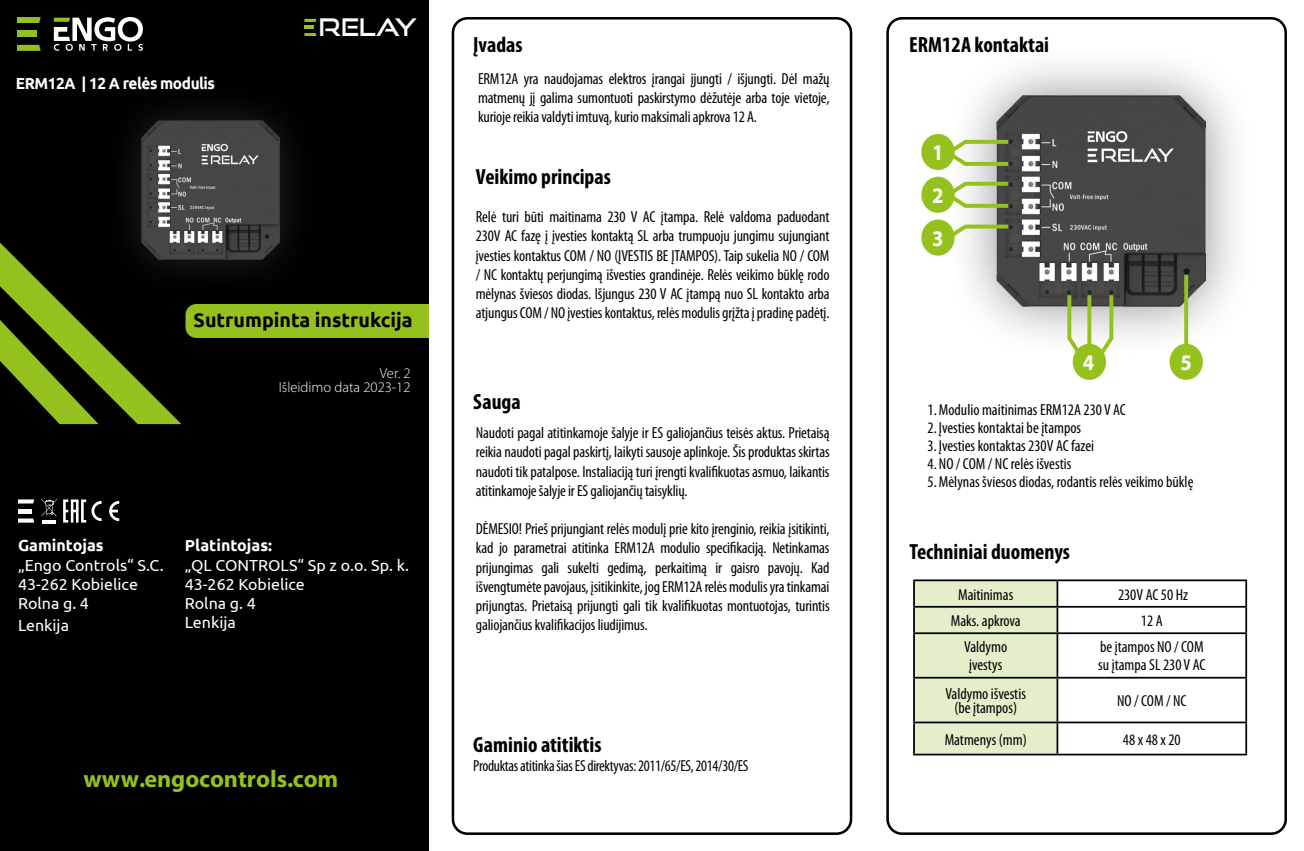
<style>
.page{position:relative;width:1304px;height:851px;background:#fff}
.page>*{position:absolute;margin:0;border:0;box-sizing:border-box;transform-origin:0 0}
.t1{font:700 24.2px "Myriad Pro";color:#95c11f}
.t2{font:24px "Good Times Rg";color:#fff}
.t3{font:700 22.2px/42.8px "Myriad Pro";color:#fff;text-align:justify;scale:.92 1}
.t4{font:700 condensed 22px "Myriad Pro";color:#000}
.t5{font:700 19.6px "Ubuntu";color:#000}
.t6{font:condensed 16px/19.2px "Myriad Pro";letter-spacing:-.01em;color:#000;text-align:justify}
.t7{font:16px/19.2px "Ubuntu";color:#fff}
.t8{font:700 16px "Ubuntu";color:#fff}
.t9{font:700 16px "Ubuntu";letter-spacing:-.02em;color:#fff;scale:.96 1}
.t10{font:300 14.6px/13.8px "Myriad Pro";color:#fff;text-align:right}
</style>
<div class="page">
<div style="left:0;top:362px;width:429px;height:488px;background:#000"></div>
<div style="left:0;top:0;width:429px;height:381px;background:#000"></div>
<div style="left:452px;top:17px;width:400px;height:817px;border:3px solid #000;border-radius:14px"></div>
<div style="left:886px;top:17px;width:401px;height:817px;border:3px solid #000;border-radius:14px"></div>
<div style="left:915px;top:581px;width:141px;height:172px;background:#e5eeca"></div>
<hr style="left:913px;top:579px;width:144px;height:2px;background:#000">
<hr style="left:913px;top:581px;width:2px;height:24px;background:#000">
<hr style="left:1057px;top:579px;width:190px;height:2px;background:#000">
<hr style="left:1056px;top:581px;width:2px;height:24px;background:#000">
<hr style="left:1245px;top:581px;width:2px;height:24px;background:#000">
<hr style="left:913px;top:605px;width:144px;height:2px;background:#000">
<hr style="left:913px;top:607px;width:2px;height:25px;background:#000">
<hr style="left:1057px;top:605px;width:190px;height:2px;background:#000">
<hr style="left:1056px;top:607px;width:2px;height:25px;background:#000">
<hr style="left:1245px;top:607px;width:2px;height:25px;background:#000">
<hr style="left:913px;top:632px;width:144px;height:2px;background:#000">
<hr style="left:913px;top:634px;width:2px;height:42px;background:#000">
<hr style="left:1057px;top:632px;width:190px;height:2px;background:#000">
<hr style="left:1056px;top:634px;width:2px;height:42px;background:#000">
<hr style="left:1245px;top:634px;width:2px;height:42px;background:#000">
<hr style="left:913px;top:676px;width:144px;height:2px;background:#000">
<hr style="left:913px;top:678px;width:2px;height:43px;background:#000">
<hr style="left:1057px;top:676px;width:190px;height:2px;background:#000">
<hr style="left:1056px;top:678px;width:2px;height:43px;background:#000">
<hr style="left:1245px;top:678px;width:2px;height:43px;background:#000">
<hr style="left:913px;top:721px;width:144px;height:2px;background:#000">
<hr style="left:913px;top:723px;width:2px;height:30px;background:#000">
<hr style="left:1057px;top:721px;width:190px;height:2px;background:#000">
<hr style="left:1056px;top:723px;width:2px;height:30px;background:#000">
<hr style="left:1245px;top:723px;width:2px;height:30px;background:#000">
<hr style="left:913px;top:753px;width:144px;height:2px;background:#000">
<hr style="left:1057px;top:753px;width:190px;height:2px;background:#000">
<img style="left:142px;top:121px;width:138px;height:121px">
<div style="left:945px;top:44px;width:312px;height:314px;background:#000;opacity:.45"></div>
<img style="left:996px;top:95px;width:210px;height:211px">
<div style="left:921px;top:134px;width:34px;height:36px;background:#95c11f;border-radius:50%"></div>
<div style="left:921px;top:177px;width:34px;height:36px;background:#95c11f;border-radius:50%"></div>
<div style="left:921px;top:219px;width:34px;height:36px;background:#95c11f;border-radius:50%"></div>
<div style="left:1073px;top:344px;width:33px;height:36px;background:#95c11f;border-radius:50%"></div>
<div style="left:1169px;top:344px;width:34px;height:36px;background:#95c11f;border-radius:50%"></div>
<svg style="left:946px;top:222px;width:66px;height:20px"></svg>
<svg style="left:1065px;top:291px;width:19px;height:68px"></svg>
<svg style="left:946px;top:138px;width:66px;height:30px"></svg>
<svg style="left:947px;top:180px;width:65px;height:30px"></svg>
<svg style="left:1096px;top:291px;width:19px;height:68px"></svg>
<svg style="left:1087px;top:295px;width:4px;height:49px"></svg>
<svg style="left:1184px;top:275px;width:4px;height:69px"></svg>
<svg style="left:0;top:242px;width:429px;height:182px"></svg>
<svg style="left:41px;top:498px;width:16px;height:18px"></svg>
<hr style="left:42px;top:520px;width:14px;height:3px;background:#fff">
<svg style="left:63px;top:499px;width:56px;height:23px"></svg>
<svg style="left:18px;top:499px;width:16px;height:4px"></svg>
<svg style="left:18px;top:518px;width:16px;height:4px"></svg>
<div style="left:18px;top:508px;width:13px;height:5px;background:#fef7f9"></div>
<svg style="left:54px;top:17px;width:89px;height:34px"></svg>
<svg style="left:17px;top:17px;width:24px;height:6px"></svg>
<svg style="left:17px;top:45px;width:24px;height:6px"></svg>
<div style="left:17px;top:30px;width:20px;height:7px;background:#95c11f"></div>
<svg style="left:304px;top:19px;width:12px;height:17px"></svg>
<p class="t9" style="left:16px;top:73px;width:209px">ERM12A | 12 A relės modulis</p>
<h2 class="t2" style="left:319px;top:13px;width:100px">RELAY</h2>
<p class="t5" style="left:194px;top:308px;width:221px">Sutrumpinta instrukcija</p>
<p class="t10" style="left:279px;top:366px;width:133px">Ver. 2<br>Išleidimo data 2023-12</p>
<p class="t8" style="left:18px;top:536px;width:87px">Gamintojas</p>
<p class="t7" style="left:18px;top:554px;width:147px">„Engo Controls“ S.C.<br>43-262 Kobielice<br>Rolna g. 4</p>
<p class="t7" style="left:18px;top:614px;width:53px">Lenkija</p>
<p class="t8" style="left:185px;top:536px;width:89px">Platintojas:</p>
<p class="t7" style="left:185px;top:554px;width:226px">„QL CONTROLS“ Sp z o.o. Sp. k.<br>43-262 Kobielice<br>Rolna g. 4<br>Lenkija</p>
<h1 class="t1" style="left:83px;top:762px;width:256px">www.engocontrols.com</h1>
<h3 class="t4" style="left:473px;top:31px;width:51px">Įvadas</h3>
<p class="t6" style="left:478px;top:69px;width:353px">ERM12A yra naudojamas elektros įrangai įjungti / išjungti. Dėl mažų matmenų jį galima sumontuoti paskirstymo dėžutėje arba toje vietoje, kurioje reikia valdyti imtuvą, kurio maksimali apkrova 12 A.</p>
<h3 class="t4" style="left:476px;top:163px;width:136px">Veikimo principas</h3>
<p class="t6" style="left:476px;top:207px;width:355px">Relė turi būti maitinama 230 V AC įtampa. Relė valdoma paduodant 230V AC fazę į įvesties kontaktą SL arba trumpuoju jungimu sujungiant įvesties kontaktus COM / NO (ĮVESTIS BE ĮTAMPOS). Taip sukelia NO / COM / NC kontaktų perjungimą išvesties grandinėje. Relės veikimo būklę rodo mėlynas šviesos diodas. Išjungus 230 V AC įtampą nuo SL kontakto arba atjungus COM / NO įvesties kontaktus, relės modulis grįžta į pradinę padėtį.</p>
<h3 class="t4" style="left:473px;top:388px;width:49px">Sauga</h3>
<p class="t6" style="left:476px;top:423px;width:355px">Naudoti pagal atitinkamoje šalyje ir ES galiojančius teisės aktus. Prietaisą reikia naudoti pagal paskirtį, laikyti sausoje aplinkoje. Šis produktas skirtas naudoti tik patalpose. Instaliaciją turi įrengti kvalifikuotas asmuo, laikantis atitinkamoje šalyje ir ES galiojančių taisyklių.</p>
<p class="t6" style="left:476px;top:519px;width:355px">DĖMESIO! Prieš prijungiant relės modulį prie kito įrenginio, reikia įsitikinti, kad jo parametrai atitinka ERM12A modulio specifikaciją. Netinkamas prijungimas gali sukelti gedimą, perkaitimą ir gaisro pavojų. Kad išvengtumėte pavojaus, įsitikinkite, jog ERM12A relės modulis yra tinkamai prijungtas. Prietaisą prijungti gali tik kvalifikuotas montuotojas, turintis galiojančius kvalifikacijos liudijimus.</p>
<h3 class="t4" style="left:473px;top:730px;width:130px">Gaminio atitiktis</h3>
<p class="t6" style="left:473px;top:755px;width:277px">Produktas atitinka šias ES direktyvas: 2011/65/ES, 2014/30/ES</p>
<h3 class="t4" style="left:909px;top:31px;width:141px">ERM12A kontaktai</h3>
<h3 class="t3" style="left:932px;top:131px;width:14px">1<br>2<br>3</h3>
<h3 class="t3" style="left:1083px;top:340px;width:14px">4</h3>
<h3 class="t3" style="left:1180px;top:340px;width:14px">5</h3>
<p class="t6" style="left:928px;top:399px;width:200px">1.Modulio maitinimas ERM12A 230 V AC</p>
<p class="t6" style="left:928px;top:417px;width:155px">2. Įvesties kontaktai be įtampos</p>
<p class="t6" style="left:928px;top:435px;width:168px">3. Įvesties kontaktas 230V AC fazei</p>
<p class="t6" style="left:928px;top:454px;width:267px;line-height:18px">4. NO / COM / NC relės išvestis<br>5.Mėlynas šviesos diodas, rodantis relės veikimo būklę</p>
<h3 class="t4" style="left:909px;top:538px;width:162px">Techniniai duomenys</h3>
<p class="t6" style="left:958px;top:584px;width:57px">Maitinimas</p>
<p class="t6" style="left:1118px;top:584px;width:72px">230V AC 50 Hz</p>
<p class="t6" style="left:951px;top:611px;width:71px">Maks. apkrova</p>
<p class="t6" style="left:1141px;top:611px;width:23px">12 A</p>
<p class="t6" style="left:964px;top:638px;width:44px;line-height:18px;text-align:center">Valdymo įvestys</p>
<p class="t6" style="left:1098px;top:638px;width:109px;line-height:18px">be įtampos NO / COM su įtampa SL 230 V AC</p>
<p class="t6" style="left:945px;top:686px;width:82px;line-height:14px;text-align:center">Valdymo išvestis (be įtampos)</p>
<p class="t6" style="left:1117px;top:691px;width:71px">NO / COM / NC</p>
<p class="t6" style="left:945px;top:729px;width:84px">Matmenys (mm)</p>
<p class="t6" style="left:1123px;top:729px;width:59px">48 x 48 x 20</p>
</div>
